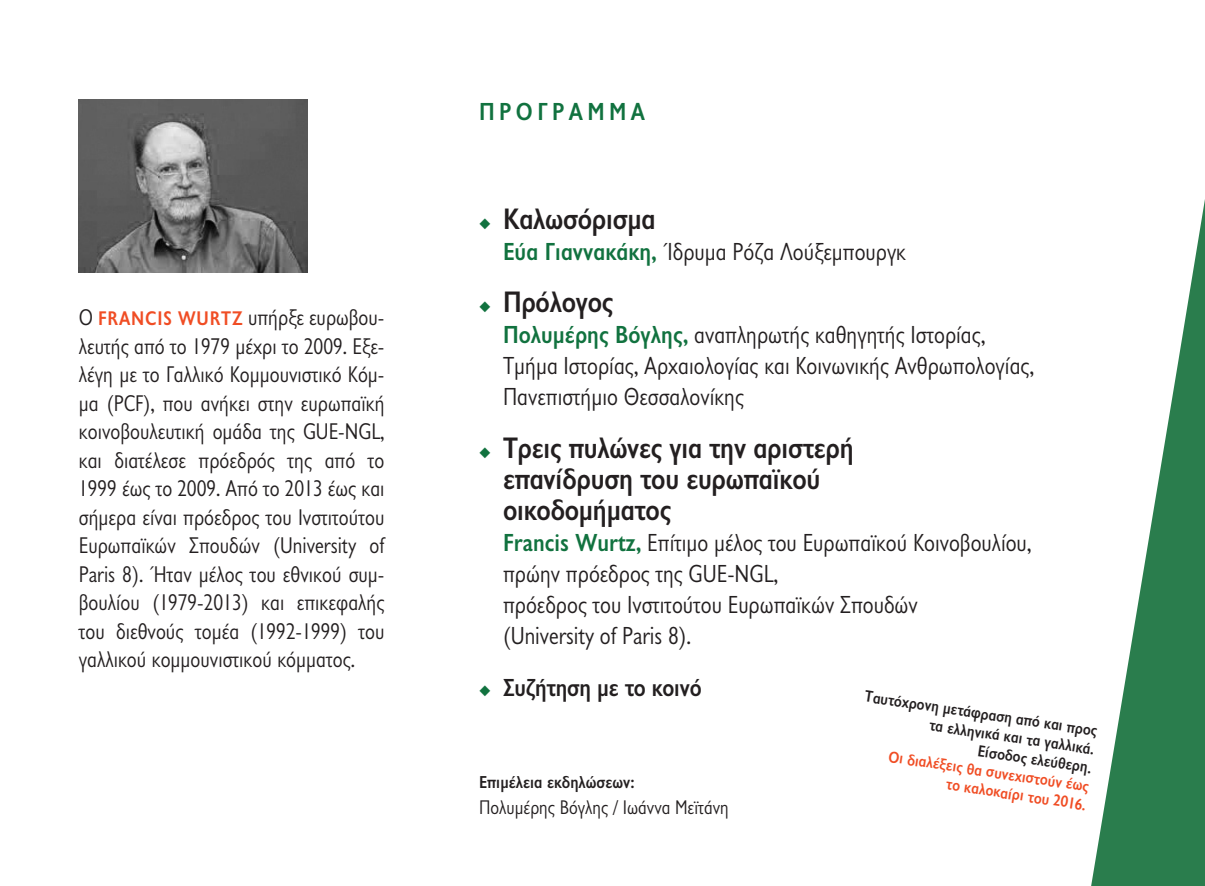
<style>
.page{position:relative;width:1205px;height:886px;background:#fff}
.page>*{position:absolute;margin:0;border:0;box-sizing:border-box;transform-origin:0 0}
.t1{font:700 30px/31px "Gill Sans Hel Semi Condenced";letter-spacing:-.01em;color:#231f20}
.t2{font:25px/31px "Gill Sans Hel Semi Condenced";color:#231f20}
.t3{font:700 25px "Gill Sans Hel Semi Condenced";letter-spacing:-.01em;color:#231f20}
.t4{font:700 25px "Gill Sans Hel Semi Condenced";letter-spacing:.18em;color:#11723f}
.t5{font:23px/28.5px "Gill Sans Hel Semi Condenced";color:#231f20;text-align:justify}
.t6{font:20px "Gill Sans Hel Semi Condenced";color:#231f20}
.t7{font:700 17.5px "Gill Sans Hel Semi Condenced";color:#231f20}
.t8{font:700 16.25px/18.2px "Gill Sans Hel Semi Condenced";color:#231f20;text-align:right}
.t9{font:700 16.25px "Gill Sans Hel Semi Condenced";color:#f04d24}
.s1{font-weight:700;font-size:20px;color:#f04d24}
.s2{color:#11723f}
.s3{font-weight:700;color:#11723f}
</style>
<div class="page">
<img style="left:79px;top:99px;width:229px;height:173px">
<svg style="left:1091px;top:199px;width:114px;height:687px"></svg>
<p class="t5" style="left:79px;top:303px;width:307px">Ο <span class="s1">FRANCIS WURTZ</span> υπήρξε ευρωβου&shy;λευτής από το 1979 μέχρι το 2009. Εξε&shy;λέγη με το Γαλλικό Κομμουνιστικό Κόμ&shy;μα (PCF), που ανήκει στην ευρωπαϊκή κοινοβουλευτική ομάδα της GUE-NGL, και διατέλεσε πρόεδρός της από το 1999 έως το 2009. Από το 2013 έως και σήμερα είναι πρόεδρος του Ινστιτούτου Ευρωπαϊκών Σπουδών (University of Paris 8). Ήταν μέλος του εθνικού συμ&shy;βουλίου (1979-2013) και επικεφαλής του διεθνούς τομέα (1992-1999) του γαλλικού κομμουνιστικού κόμματος.</p>
<p class="t4" style="left:479px;top:98px;width:167px">ΠΡΌΓΡΑΜΜΑ</p>
<p class="t1" style="left:479px;top:204px;width:178px"><span class="s2">◆</span> Καλωσόρισμα</p>
<p class="t2" style="left:503px;top:236px;width:405px"><span class="s3">Eύα Γιαννακάκη,</span> Ίδρυμα Ρόζα Λούξεμπουργκ</p>
<p class="t1" style="left:479px;top:287px;width:136px"><span class="s2">◆</span> Πρόλογος</p>
<p class="t2" style="left:503px;top:320px;width:533px"><span class="s3">Πολυμέρης Βόγλης,</span> αναπληρωτής καθηγητής Ιστορίας,<br>Τμήμα Ιστορίας, Αρχαιολογίας και Κοινωνικής Ανθρωπολογίας,<br>Πανεπιστήμιο Θεσσαλονίκης</p>
<p class="t1" style="left:503px;top:432px;width:352px;text-indent:-24px"><span class="s2">◆</span> Τρεις πυλώνες για την αριστερή επανίδρυση του ευρωπαϊκού οικοδομήματος</p>
<p class="t2" style="left:503px;top:527px;width:530px"><span class="s3">Francis Wurtz,</span> Επίτιμο μέλος του Ευρωπαϊκού Κοινοβουλίου, πρώην πρόεδρος της GUE-NGL,<br>πρόεδρος του Ινστιτούτου Ευρωπαϊκών Σπουδών<br>(University of Paris 8).</p>
<p class="t3" style="left:479px;top:674px;width:224px"><span class="s2">◆</span> Συζήτηση με το κοινό</p>
<p class="t8" style="left:867px;top:686px;width:236px;rotate:9deg">Ταυτόχρονη μετάφραση από και προς τα ελληνικά και τα γαλλικά.</p>
<p class="t9" style="left:890px;top:747px;width:204px;rotate:9deg">Οι διαλέξεις θα συνεχιστούν έως</p>
<p class="t8" style="left:979px;top:741px;width:116px;rotate:9deg">Είσοδος ελεύθερη.</p>
<p class="t9" style="left:948px;top:774px;width:143px;rotate:9deg">το καλοκαίρι του 2016.</p>
<p class="t7" style="left:479px;top:773px;width:157px">Επιμέλεια εκδηλώσεων:</p>
<p class="t6" style="left:479px;top:796px;width:251px">Πολυμέρης Βόγλης / Ιωάννα Μεϊτάνη</p>
</div>
